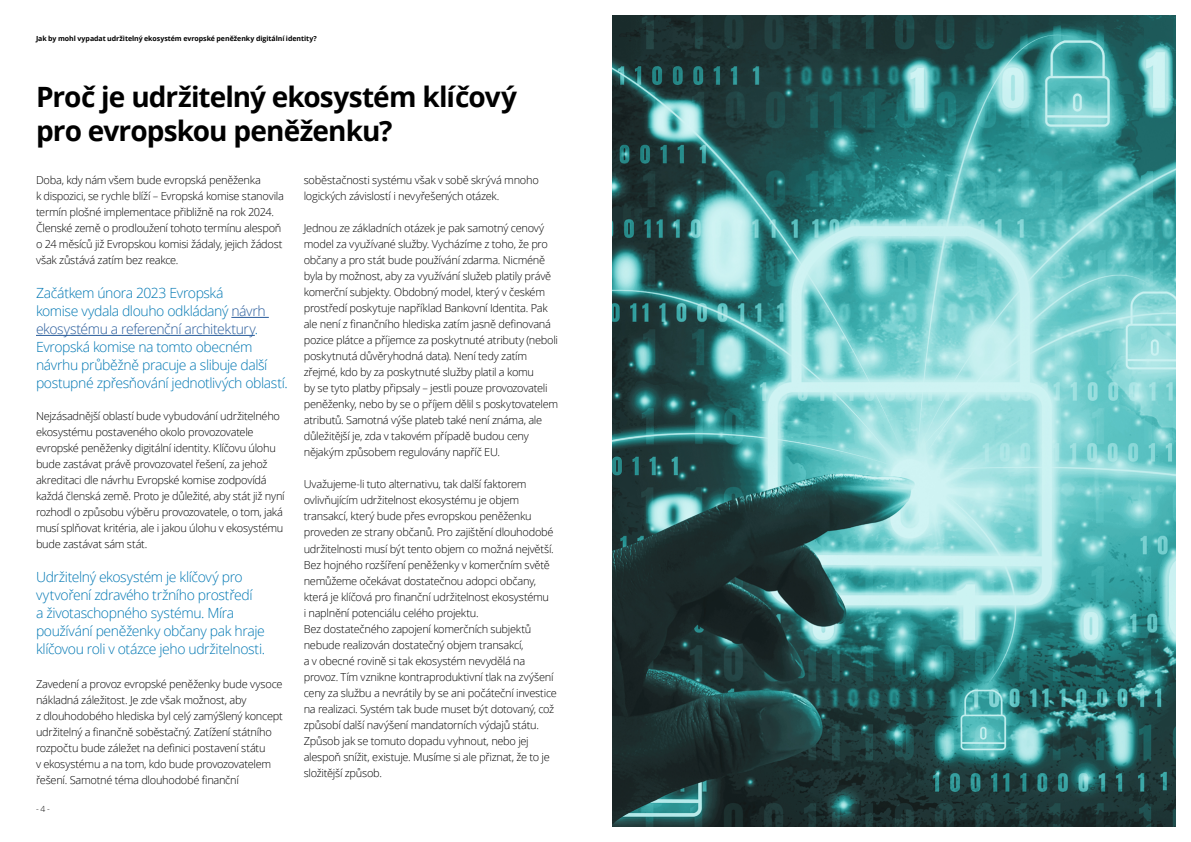
<style>
.page{position:relative;width:1191px;height:842px;background:#fff}
.page>*{position:absolute;margin:0;border:0;box-sizing:border-box;transform-origin:0 0}
.t1{font:700 28px/33.6px "Open Sans";letter-spacing:-.03em;color:#000}
.t2{font:300 14px/18px "Open Sans";letter-spacing:-.03em;color:#0077b3}
.t3{font:300 11px/16px "Open Sans";letter-spacing:-.025em;color:#000}
.t4{font:300 8.5px "Open Sans";color:#000}
.t5{font:700 7px "Open Sans";letter-spacing:-.005em;color:#000}
.s1{color:#275b9b}
</style>
<div class="page">
<hr style="left:231px;top:317px;width:38px;height:1px;background:#275b9b">
<hr style="left:36px;top:335px;width:219px;height:1px;background:#275b9b">
<img style="left:612px;top:16px;width:563px;height:810px">
<p class="t5" style="left:36px;top:34px;width:282px">Jak by mohl vypadat udržitelný ekosystém evropské peněženky digitální identity?</p>
<h1 class="t1" style="left:36px;top:79px;width:482px">Proč je udržitelný ekosystém klíčový pro evropskou peněženku?</h1>
<p class="t3" style="left:36px;top:172px;width:249px">Doba, kdy nám všem bude evropská peněženka<br>k dispozici, se rychle blíží – Evropská komise stanovila termín plošné implementace přibližně na rok 2024.<br>Členské země o prodloužení tohoto termínu alespoň o 24 měsíců již Evropskou komisi žádaly, jejich žádost však zůstává zatím bez reakce.</p>
<p class="t2" style="left:36px;top:284px;width:253px">Začátkem února 2023 Evropská<br>komise vydala dlouho odkládaný <span class="s1">návrh ekosystému a referenční architektury</span>.<br>Evropská komise na tomto obecném návrhu průběžně pracuje a slibuje další postupné zpřesňování jednotlivých oblastí.</p>
<p class="t3" style="left:36px;top:408px;width:250px">Nejzásadnější oblastí bude vybudování udržitelného ekosystému postaveného okolo provozovatele evropské peněženky digitální identity. Klíčovu úlohu bude zastávat právě provozovatel řešení, za jehož akreditaci dle návrhu Evropské komise zodpovídá každá členská země. Proto je důležité, aby stát již nyní rozhodl o způsobu výběru provozovatele, o tom, jaká musí splňovat kritéria, ale i jakou úlohu v ekosystému bude zastávat sám stát.</p>
<p class="t2" style="left:36px;top:568px;width:230px">Udržitelný ekosystém je klíčový pro vytvoření zdravého tržního prostředí<br>a životaschopného systému. Míra používání peněženky občany pak hraje klíčovou roli v otázce jeho udržitelnosti.</p>
<p class="t3" style="left:36px;top:676px;width:248px">Zavedení a provoz evropské peněženky bude vysoce nákladná záležitost. Je zde však možnost, aby<br>z dlouhodobého hlediska byl celý zamýšlený koncept udržitelný a finančně soběstačný. Zatížení státního rozpočtu bude záležet na definici postavení státu<br>v ekosystému a na tom, kdo bude provozovatelem řešení. Samotné téma dlouhodobé finanční</p>
<p class="t3" style="left:304px;top:172px;width:236px">soběstačnosti systému však v sobě skrývá mnoho logických závislostí i nevyřešených otázek.</p>
<p class="t3" style="left:304px;top:220px;width:256px">Jednou ze základních otázek je pak samotný cenový model za využívané služby. Vycházíme z toho, že pro občany a pro stát bude používání zdarma. Nicméně byla by možnost, aby za využívání služeb platily právě komerční subjekty. Obdobný model, který v českém prostředí poskytuje například Bankovní Identita. Pak ale není z finančního hlediska zatím jasně definovaná pozice plátce a příjemce za poskytnuté atributy (neboli poskytnutá důvěryhodná data). Není tedy zatím zřejmé, kdo by za poskytnuté služby platil a komu<br>by se tyto platby připsaly – jestli pouze provozovateli peněženky, nebo by se o příjem dělil s poskytovatelem atributů. Samotná výše plateb také není známa, ale důležitější je, zda v takovém případě budou ceny nějakým způsobem regulovány napříč EU.</p>
<p class="t3" style="left:304px;top:476px;width:255px">Uvažujeme-li tuto alternativu, tak další faktorem ovlivňujícím udržitelnost ekosystému je objem transakcí, který bude přes evropskou peněženku proveden ze strany občanů. Pro zajištění dlouhodobé udržitelnosti musí být tento objem co možná největší.<br>Bez hojného rozšíření peněženky v komerčním světě nemůžeme očekávat dostatečnou adopci občany, která je klíčová pro finanční udržitelnost ekosystému<br>i naplnění potenciálu celého projektu.<br>Bez dostatečného zapojení komerčních subjektů nebude realizován dostatečný objem transakcí,<br>a v obecné rovině si tak ekosystém nevydělá na provoz. Tím vznikne kontraproduktivní tlak na zvýšení ceny za službu a nevrátily by se ani počáteční investice na realizaci. Systém tak bude muset být dotovaný, což způsobí další navýšení mandatorních výdajů státu.<br>Způsob jak se tomuto dopadu vyhnout, nebo jej alespoň snížit, existuje. Musíme si ale přiznat, že to je složitější způsob.</p>
<p class="t4" style="left:36px;top:803px;width:15px">- 4 -</p>
</div>
